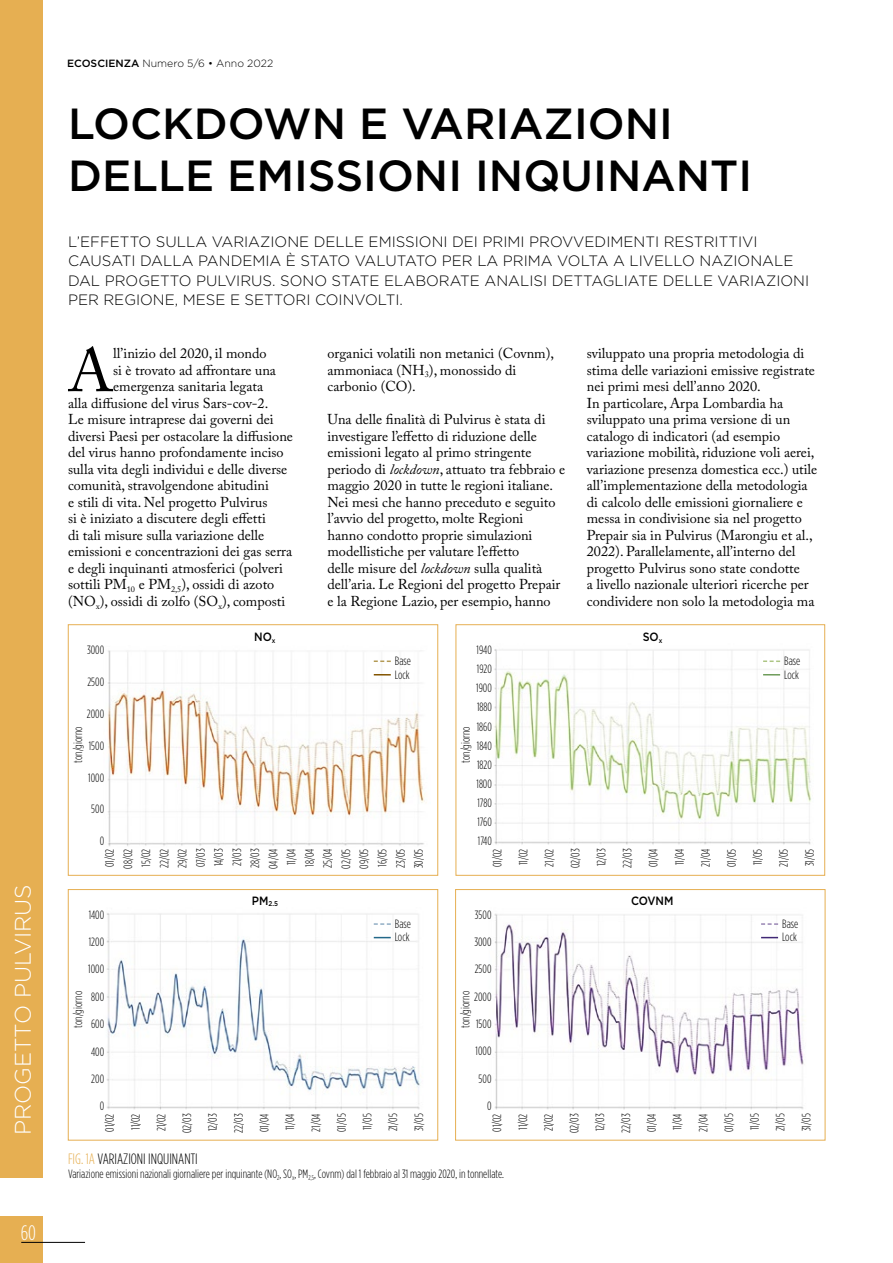
<style>
.page{position:relative;width:893px;height:1263px;background:#fff}
.page>*{position:absolute;margin:0;border:0;box-sizing:border-box;transform-origin:0 0}
.t1{font:60.6px "Adobe Caslon Pro";color:#000}
.t2{font:500 43.5px/52.5px "Gotham HTF";color:#000}
.t3{font:300 22.5px "Gotham HTF";color:#fff}
.t4{font:300 condensed 21px "Gotham HTF";color:#fff}
.t5{font:300 15px/19.5px "Gotham HTF";color:#000}
.t6{font:300 condensed 15px "Gotham HTF";color:#000}
.t7{font:14.25px/16.5px "Adobe Caslon Pro";color:#000}
.t8{font:300 condensed 12px/25.8px "Gotham HTF";color:#000}
.t9{font:500 12px "Gotham HTF";color:#000;scale:.9 1}
.t10{font:300 10.5px "Gotham HTF";color:#000}
.t11{font:500 7.05px "Gotham HTF";color:#000;scale:.9 1}
.s1{font-weight:500}
.s2{font-style:italic}
.s3{font-size:12px}
.s4{color:#e6af52}
</style>
<div class="page">
<div style="left:0;top:1216px;width:43px;height:47px;background:#e6af52"></div>
<hr style="left:21px;top:1242px;width:64px;height:1px;background:#000">
<div style="left:0;top:0;width:43px;height:1178px;background:#e6af52"></div>
<img style="left:108px;top:650px;width:317px;height:196px">
<div style="left:68px;top:624px;width:370px;height:251px;border:1px solid #e6af52"></div>
<img style="left:106px;top:913px;width:314px;height:197px">
<div style="left:68px;top:889px;width:370px;height:251px;border:1px solid #e6af52"></div>
<img style="left:494px;top:913px;width:310px;height:197px">
<div style="left:455px;top:889px;width:370px;height:251px;border:1px solid #e6af52"></div>
<img style="left:494px;top:649px;width:317px;height:196px">
<div style="left:456px;top:624px;width:369px;height:251px;border:1px solid #e6af52"></div>
<svg style="left:374px;top:660px;width:17px;height:2px"></svg>
<svg style="left:374px;top:674px;width:17px;height:1px"></svg>
<svg style="left:374px;top:923px;width:17px;height:2px"></svg>
<svg style="left:374px;top:937px;width:17px;height:1px"></svg>
<svg style="left:761px;top:923px;width:17px;height:2px"></svg>
<svg style="left:761px;top:937px;width:17px;height:1px"></svg>
<svg style="left:763px;top:660px;width:17px;height:2px"></svg>
<svg style="left:763px;top:674px;width:17px;height:1px"></svg>
<h3 class="t3" style="left:11px;top:1135px;width:253px;rotate:-90deg">PROGETTO PULVIRUS</h3>
<h3 class="t4" style="left:21px;top:1221px;width:17px">60</h3>
<p class="t10" style="left:67px;top:57px;width:208px"><span class="s1">ECOSCIENZA</span> Numero 5/6 • Anno 2022</p>
<h2 class="t2" style="left:68px;top:96px;width:686px">LOCKDOWN E VARIAZIONI<br>DELLE EMISSIONI INQUINANTI</h2>
<p class="t5" style="left:68px;top:231px;width:743px">L’EFFETTO SULLA VARIAZIONE DELLE EMISSIONI DEI PRIMI PROVVEDIMENTI RESTRITTIVI CAUSATI DALLA PANDEMIA È STATO VALUTATO PER LA PRIMA VOLTA A LIVELLO NAZIONALE DAL PROGETTO PULVIRUS. SONO STATE ELABORATE ANALISI DETTAGLIATE DELLE VARIAZIONI PER REGIONE, MESE E SETTORI COINVOLTI.</p>
<h1 class="t1" style="left:68px;top:335px;width:47px">A</h1>
<p class="t7" style="left:113px;top:345px;width:155px">ll’inizio del 2020, il mondo</p>
<p class="t7" style="left:113px;top:361px;width:164px">si è trovato ad affrontare una</p>
<p class="t7" style="left:113px;top:378px;width:152px">emergenza sanitaria legata</p>
<p class="t7" style="left:68px;top:394px;width:202px">alla diffusione del virus Sars-cov-2.</p>
<p class="t7" style="left:68px;top:411px;width:207px">Le misure intraprese dai governi dei</p>
<p class="t7" style="left:68px;top:427px;width:226px">diversi Paesi per ostacolare la diffusione</p>
<p class="t7" style="left:68px;top:444px;width:217px">del virus hanno profondamente inciso</p>
<p class="t7" style="left:68px;top:460px;width:221px">sulla vita degli individui e delle diverse</p>
<p class="t7" style="left:68px;top:477px;width:202px">comunità, stravolgendone abitudini</p>
<p class="t7" style="left:68px;top:493px;width:201px">e stili di vita. Nel progetto Pulvirus</p>
<p class="t7" style="left:68px;top:510px;width:199px">si è iniziato a discutere degli effetti</p>
<p class="t7" style="left:68px;top:526px;width:198px">di tali misure sulla variazione delle</p>
<p class="t7" style="left:68px;top:543px;width:226px">emissioni e concentrazioni dei gas serra</p>
<p class="t7" style="left:68px;top:559px;width:216px">e degli inquinanti atmosferici (polveri</p>
<p class="t7" style="left:68px;top:576px;width:208px">sottili PM<sub>10</sub> e PM<sub>2,5</sub>), ossidi di azoto</p>
<p class="t7" style="left:68px;top:592px;width:219px">(NO<sub>x</sub>), ossidi di zolfo (SO<sub>x</sub>), composti</p>
<p class="t8" style="left:87px;top:637px;width:19px">3000</p>
<p class="t8" style="left:87px;top:669px;width:18px">2500</p>
<p class="t8" style="left:87px;top:700px;width:19px">2000</p>
<p class="t8" style="left:89px;top:732px;width:17px">1500</p>
<p class="t8" style="left:88px;top:764px;width:17px">1000</p>
<p class="t8" style="left:91px;top:796px;width:14px">500</p>
<p class="t8" style="left:100px;top:828px;width:6px">0</p>
<p class="t8" style="left:65px;top:763px;width:38px;rotate:-90deg">ton/giorno</p>
<p class="t9" style="left:254px;top:629px;width:25px">NO<sub>x</sub></p>
<p class="t7" style="left:327px;top:345px;width:228px">organici volatili non metanici (Covnm), ammoniaca (NH<sub>3</sub>), monossido di carbonio (CO).</p>
<p class="t7" style="left:327px;top:411px;width:239px">Una delle finalità di Pulvirus è stata di investigare l’effetto di riduzione delle emissioni legato al primo stringente periodo di <span class="s2">lockdown</span>, attuato tra febbraio e maggio 2020 in tutte le regioni italiane.<br>Nei mesi che hanno preceduto e seguito l’avvio del progetto, molte Regioni<br>hanno condotto proprie simulazioni modellistiche per valutare l’effetto<br>delle misure del <span class="s2">lockdown</span> sulla qualità dell’aria. Le Regioni del progetto Prepair e la Regione Lazio, per esempio, hanno</p>
<p class="t8" style="left:395px;top:654px;width:18px;line-height:13.5px">Base<br>Lock</p>
<p class="t8" style="left:476px;top:640px;width:17px;line-height:19.2px;text-align:justify">1940<br>1920<br>1900<br>1880<br>1860<br>1840<br>1820<br>1800<br>1780<br>1760<br>1740</p>
<p class="t8" style="left:453px;top:763px;width:38px;rotate:-90deg">ton/giorno</p>
<p class="t7" style="left:587px;top:345px;width:232px">sviluppato una propria metodologia di stima delle variazioni emissive registrate nei primi mesi dell’anno 2020.<br>In particolare, Arpa Lombardia ha sviluppato una prima versione di un catalogo di indicatori (ad esempio variazione mobilità, riduzione voli aerei, variazione presenza domestica ecc.) utile all’implementazione della metodologia di calcolo delle emissioni giornaliere e messa in condivisione sia nel progetto Prepair sia in Pulvirus (Marongiu et al., 2022). Parallelamente, all’interno del progetto Pulvirus sono state condotte<br>a livello nazionale ulteriori ricerche per condividere non solo la metodologia ma</p>
<p class="t9" style="left:643px;top:629px;width:23px">SO<sub>x</sub></p>
<p class="t8" style="left:784px;top:654px;width:18px;line-height:13.5px">Base<br>Lock</p>
<p class="t8" style="left:101px;top:868px;width:21px;line-height:18.1px;rotate:-90deg">01/02<br>08/02</p>
<p class="t8" style="left:173px;top:868px;width:21px;line-height:18.1px;rotate:-90deg">29/02<br>07/03</p>
<p class="t8" style="left:246px;top:869px;width:22px;line-height:18.1px;rotate:-90deg">28/03<br>04/04</p>
<p class="t8" style="left:319px;top:868px;width:21px;line-height:18.1px;rotate:-90deg">25/04<br>02/05</p>
<p class="t8" style="left:133px;top:866px;width:19px;rotate:-90deg">15/02</p>
<p class="t8" style="left:206px;top:866px;width:19px;rotate:-90deg">14/03</p>
<p class="t8" style="left:278px;top:865px;width:18px;rotate:-90deg">11/04</p>
<p class="t8" style="left:151px;top:868px;width:21px;rotate:-90deg">22/02</p>
<p class="t8" style="left:224px;top:866px;width:19px;rotate:-90deg">21/03</p>
<p class="t8" style="left:297px;top:867px;width:20px;rotate:-90deg">18/04</p>
<p class="t8" style="left:355px;top:869px;width:22px;line-height:18.1px;text-align:justify;rotate:-90deg">09/05<br>16/05<br>23/05<br>30/05</p>
<p class="t8" style="left:484px;top:868px;width:21px;text-align:justify;rotate:-90deg">01/02<br>11/02<br>21/02<br>02/03<br>12/03<br>22/03<br>01/04<br>11/04<br>21/04<br>01/05<br>11/05<br>21/05<br>31/05</p>
<p class="t11" style="left:252px;top:900px;width:30px"><span class="s3">PM</span>2.5</p>
<p class="t9" style="left:631px;top:894px;width:49px">COVNM</p>
<p class="t8" style="left:475px;top:901px;width:18px">3500</p>
<p class="t8" style="left:474px;top:929px;width:19px">3000</p>
<p class="t8" style="left:475px;top:956px;width:18px">2500</p>
<p class="t8" style="left:474px;top:983px;width:19px">2000</p>
<p class="t8" style="left:476px;top:1011px;width:17px">1500</p>
<p class="t8" style="left:476px;top:1038px;width:17px">1000</p>
<p class="t8" style="left:479px;top:1065px;width:14px">500</p>
<p class="t8" style="left:487px;top:1093px;width:6px">0</p>
<p class="t8" style="left:89px;top:901px;width:17px">1400</p>
<p class="t8" style="left:89px;top:929px;width:17px">1200</p>
<p class="t8" style="left:88px;top:956px;width:17px">1000</p>
<p class="t8" style="left:91px;top:983px;width:14px">800</p>
<p class="t8" style="left:91px;top:1011px;width:15px">600</p>
<p class="t8" style="left:91px;top:1038px;width:15px">400</p>
<p class="t8" style="left:91px;top:1065px;width:14px">200</p>
<p class="t8" style="left:100px;top:1093px;width:6px">0</p>
<p class="t8" style="left:395px;top:917px;width:18px;line-height:13.5px">Base<br>Lock</p>
<p class="t8" style="left:782px;top:917px;width:18px;line-height:13.5px">Base<br>Lock</p>
<p class="t8" style="left:65px;top:1028px;width:38px;rotate:-90deg">ton/giorno</p>
<p class="t8" style="left:452px;top:1028px;width:38px;rotate:-90deg">ton/giorno</p>
<p class="t8" style="left:97px;top:1133px;width:21px;text-align:justify;rotate:-90deg">01/02<br>11/02<br>21/02<br>02/03<br>12/03<br>22/03<br>01/04<br>11/04<br>21/04<br>01/05<br>11/05<br>21/05<br>31/05</p>
<p class="t8" style="left:484px;top:1133px;width:21px;text-align:justify;rotate:-90deg">01/02<br>11/02<br>21/02<br>02/03<br>12/03<br>22/03<br>01/04<br>11/04<br>21/04<br>01/05<br>11/05<br>21/05<br>31/05</p>
<p class="t6" style="left:68px;top:1151px;width:131px"><span class="s4">FIG. 1A</span> VARIAZIONI INQUINANTI</p>
<p class="t8" style="left:68px;top:1161px;width:437px">Variazione emissioni nazionali giornaliere per inquinante (NO<sub>2</sub>, SO<sub>x</sub>, PM<sub>2,5</sub>, Covnm) dal 1 febbraio al 31 maggio 2020, in tonnellate.</p>
</div>
